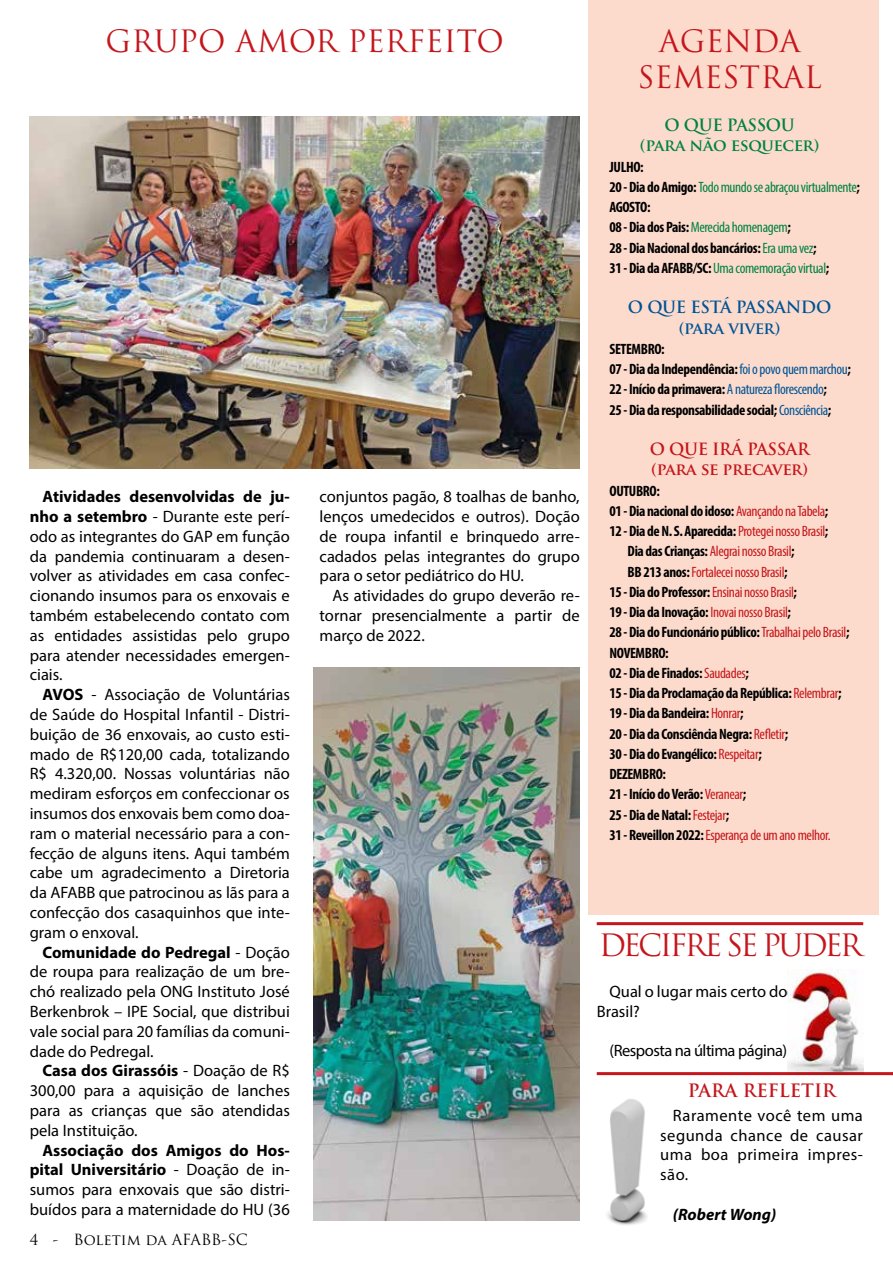
<style>
.page{position:relative;width:893px;height:1263px;background:#fff}
.page>*{position:absolute;margin:0;border:0;box-sizing:border-box;transform-origin:0 0}
.t1{font:30px/36px "Trajan Pro";color:#c4161c;text-align:center}
.t2{font:30px "Trajan Pro";letter-spacing:-.1em;color:#c4161c}
.t3{font:700 18px "Trajan Pro";color:#c4161c}
.t4{font:16.5px/19.8px "Myriad Pro";color:#000;text-align:justify}
.t5{font:700 16.5px/20.2px "Trajan Pro";letter-spacing:-.025em;color:#c4161c}
.t6{font:700 16.5px/20.2px "Trajan Pro";letter-spacing:-.025em;color:#008242;text-align:center}
.t7{font:700 16.5px/20.2px "Trajan Pro";letter-spacing:-.025em;color:#005496;text-align:center}
.t8{font:16.5px "Myriad Pro";letter-spacing:-.03em;color:#000}
.t9{font:italic 700 16.5px "Myriad Pro";color:#000}
.t10{font:700 condensed 15px/20.2px "Myriad Pro";letter-spacing:-.025em;color:#000}
.t11{font:condensed 15px "Myriad Pro";letter-spacing:-.025em;color:#c4161c}
.t12{font:15px "Trajan Pro";color:#000}
.s1{font-weight:700}
.s2{font-weight:400;color:#008242}
.s3{font-weight:400;color:#005496}
.s4{font-weight:400;color:#c4161c}
.s5{font-weight:700;color:#000}
</style>
<div class="page">
<div style="left:588px;top:0;width:291px;height:914px;background:#fddbcc"></div>
<img style="left:607px;top:1099px;width:40px;height:126px">
<hr style="left:597px;top:1072px;width:296px;height:3px;background:#c4161c">
<img style="left:788px;top:970px;width:75px;height:104px">
<hr style="left:597px;top:922px;width:266px;height:3px;background:#c4161c">
<img style="left:30px;top:117px;width:550px;height:351px">
<img style="left:313px;top:668px;width:267px;height:552px">
<h1 class="t1" style="left:106px;top:23px;width:400px">GRUPO AMOR PERFEITO</h1>
<p class="t4" style="left:30px;top:486px;width:262px;text-indent:13px"><span class="s1">Atividades desenvolvidas de ju&shy;nho a setembro</span> - Durante este perí&shy;odo as integrantes do GAP em função da pandemia continuaram a desen&shy;volver as atividades em casa confec&shy;cionando insumos para os enxovais e também estabelecendo contato com as entidades assistidas pelo grupo para atender necessidades emergen&shy;ciais.</p>
<p class="t4" style="left:30px;top:684px;width:262px;text-indent:13px"><span class="s1">AVOS</span> - Associação de Voluntárias de Saúde do Hospital Infantil - Distri&shy;buição de 36 enxovais, ao custo esti&shy;mado de R$120,00 cada, totalizando R$ 4.320,00. Nossas voluntárias não mediram esforços em confeccionar os insumos dos enxovais bem como doa&shy;ram o material necessário para a con&shy;fecção de alguns itens. Aqui também cabe um agradecimento a Diretoria da AFABB que patrocinou as lãs para a confecção dos casaquinhos que inte&shy;gram o enxoval.</p>
<p class="t4" style="left:30px;top:942px;width:262px;text-indent:13px"><span class="s1">Comunidade do Pedregal</span> - Doção de roupa para realização de um bre&shy;chó realizado pela ONG Instituto José Berkenbrok – IPE Social, que distribui vale social para 20 famílias da comuni&shy;dade do Pedregal.</p>
<p class="t4" style="left:30px;top:1061px;width:262px;text-indent:13px"><span class="s1">Casa dos Girassóis</span> - Doação de R$ 300,00 para a aquisição de lanches para as crianças que são atendidas pela Instituição.</p>
<p class="t4" style="left:30px;top:1140px;width:262px;text-indent:13px"><span class="s1">Associação dos Amigos do Hos&shy;pital Universitário</span> - Doação de in&shy;sumos para enxovais que são distri&shy;buídos para a maternidade do HU (36</p>
<p class="t12" style="left:30px;top:1229px;width:220px">4 - Boletim da AFABB-SC</p>
<p class="t4" style="left:320px;top:486px;width:262px">conjuntos pagão, 8 toalhas de banho, lenços umedecidos e outros). Doção de roupa infantil e brinquedo arre&shy;cadados pelas integrantes do grupo para o setor pediátrico do HU.</p>
<p class="t4" style="left:320px;top:585px;width:262px;text-indent:13px">As atividades do grupo deverão re&shy;tornar presencialmente a partir de março de 2022.</p>
<h1 class="t1" style="left:637px;top:23px;width:186px">AGENDA<br>SEMESTRAL</h1>
<p class="t6" style="left:640px;top:115px;width:181px">O QUE PASSOU (para não esquecer)</p>
<p class="t10" style="left:609px;top:156px;width:252px">JULHO:<br>20 - Dia do Amigo: <span class="s2">Todo mundo se abraçou virtualmente</span>;<br>AGOSTO:<br>08 - Dia dos Pais: <span class="s2">Merecida homenagem</span>;<br>28 - Dia Nacional dos bancários: <span class="s2">Era uma vez</span>;<br>31 - Dia da AFABB/SC: <span class="s2">Uma comemoração virtual</span>;</p>
<p class="t7" style="left:628px;top:297px;width:205px">O QUE ESTÁ PASSANDO (para viver)</p>
<p class="t10" style="left:609px;top:338px;width:243px">SETEMBRO:<br>07 - Dia da Independência: <span class="s3">foi o povo quem marchou</span>; 22 - Início da primavera: <span class="s3">A natureza florescendo</span>;<br>25 - Dia da responsabilidade social; <span class="s3">Consciência</span>;</p>
<p class="t5" style="left:650px;top:439px;width:161px">O QUE IRÁ PASSAR (para se precaver)</p>
<p class="t10" style="left:609px;top:480px;width:52px">OUTUBRO:</p>
<p class="t10" style="left:609px;top:500px;width:220px">01 - Dia nacional do idoso: <span class="s4">Avançando na Tabela</span>;</p>
<p class="t10" style="left:609px;top:521px;width:220px">12 - Dia de N. S. Aparecida: <span class="s4">Protegei nosso Brasil</span>;</p>
<p class="t11" style="left:628px;top:542px;width:169px"><span class="s5">Dia das Crianças:</span> Alegrai nosso Brasil<span class="s5">;</span></p>
<p class="t11" style="left:628px;top:563px;width:162px"><span class="s5">BB 213 anos:</span> Fortalecei nosso Brasil<span class="s5">;</span></p>
<p class="t10" style="left:609px;top:581px;width:189px">15 - Dia do Professor: <span class="s4">Ensinai nosso Brasil</span>;</p>
<p class="t10" style="left:609px;top:602px;width:183px">19 - Dia da Inovação: <span class="s4">Inovai nosso Brasil</span>;</p>
<p class="t10" style="left:609px;top:622px;width:242px">28 - Dia do Funcionário público: <span class="s4">Trabalhai pelo Brasil</span>;</p>
<p class="t10" style="left:609px;top:642px;width:61px">NOVEMBRO:</p>
<p class="t10" style="left:609px;top:662px;width:141px">02 - Dia de Finados: <span class="s4">Saudades</span>;</p>
<p class="t10" style="left:609px;top:683px;width:234px">15 - Dia da Proclamação da República: <span class="s4">Relembrar</span>;</p>
<p class="t10" style="left:609px;top:703px;width:136px">19 - Dia da Bandeira: <span class="s4">Honrar</span>;</p>
<p class="t10" style="left:609px;top:723px;width:180px">20 - Dia da Consciência Negra: <span class="s4">Refletir</span>;</p>
<p class="t10" style="left:609px;top:743px;width:154px">30 - Dia do Evangélico: <span class="s4">Respeitar</span>;</p>
<p class="t10" style="left:609px;top:764px;width:58px">DEZEMBRO:</p>
<p class="t10" style="left:609px;top:784px;width:138px">21 - Início do Verão: <span class="s4">Veranear</span>;</p>
<p class="t10" style="left:609px;top:804px;width:121px">25 - Dia de Natal: <span class="s4">Festejar</span>;</p>
<p class="t11" style="left:609px;top:826px;width:223px"><span class="s5">31 - Reveillon 2022:</span> Esperança de um ano melhor.</p>
<h1 class="t2" style="left:599px;top:926px;width:265px">DECIFRE SE PUDER</h1>
<p class="t4" style="left:597px;top:981px;width:192px;text-indent:13px">Qual o lugar mais certo do<br>Brasil?</p>
<p class="t8" style="left:609px;top:1041px;width:179px">(Resposta na última página)</p>
<p class="t3" style="left:688px;top:1079px;width:150px">PARA REFLETIR</p>
<p class="t4" style="left:660px;top:1105px;width:204px;text-indent:13px">Raramente você tem uma segunda chance de causar uma boa primeira impres&shy;são.</p>
<p class="t9" style="left:673px;top:1203px;width:105px">(Robert Wong)</p>
</div>
